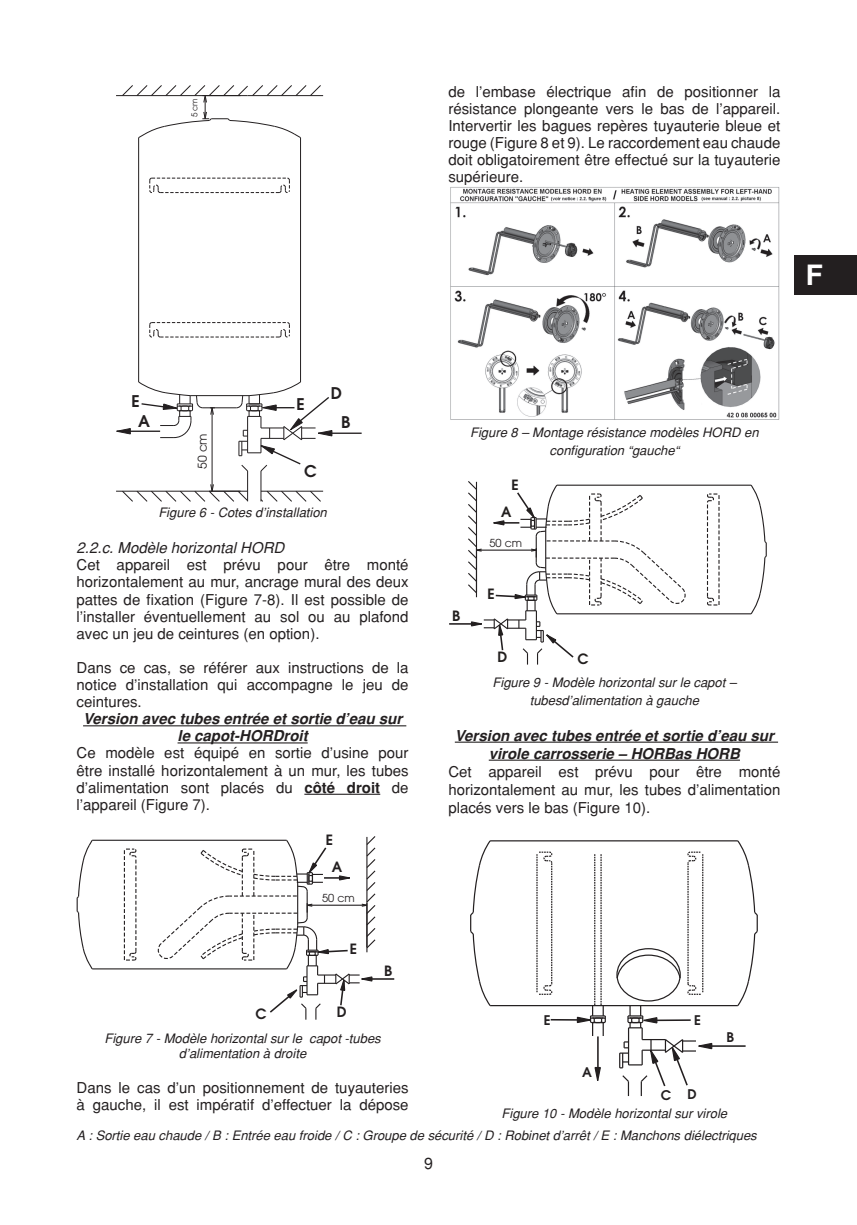
<style>
.page{position:relative;width:857px;height:1225px;background:#fff}
.page>*{position:absolute;margin:0;border:0;box-sizing:border-box;transform-origin:0 0}
.t1{font:700 28px "Helvetica";color:#fff}
.t2{font:600 16px/30px "Avant Garde";color:#231f20}
.t3{font:16px "Helvetica";color:#231f20}
.t4{font:15px/17.2px "Helvetica";color:#231f20;text-align:justify}
.t5{font:italic 700 15px/17.2px "Helvetica";color:#231f20;text-align:center}
.t6{font:italic 15px "Helvetica";color:#231f20}
.t7{font:600 14.2px "Avant Garde";color:#231f20}
.t8{font:600 14.2px "Avant Garde";color:#221f1e}
.t9{font:600 13.2px "Avant Garde";color:#231f20}
.t10{font:italic 13px/18px "Helvetica";color:#231f20;text-align:center}
.t11{font:12px "Avant Garde";color:#231f20}
.t12{font:11px "Avant Garde";color:#231f20}
.t13{font:8px "Avant Garde";color:#231f20}
.s1{font-weight:700}
</style>
<div class="page">
<div style="left:794px;top:255px;width:62px;height:40px;background:#231f20"></div>
<hr style="left:83px;top:725px;width:323px;height:1px;background:#231f20">
<hr style="left:177px;top:742px;width:130px;height:1px;background:#231f20">
<hr style="left:304px;top:793px;width:76px;height:2px;background:#231f20">
<hr style="left:247px;top:95px;width:76px;height:1px;background:#231f20">
<hr style="left:116px;top:95px;width:131px;height:1px;background:#231f20">
<hr style="left:261px;top:491px;width:62px;height:1px;background:#231f20">
<hr style="left:116px;top:491px;width:131px;height:1px;background:#231f20">
<hr style="left:138px;top:138px;width:1px;height:244px;background:#231f20">
<hr style="left:300px;top:138px;width:1px;height:244px;background:#231f20">
<hr style="left:203px;top:407px;width:33px;height:1px;background:#231f20">
<svg style="left:149px;top:322px;width:141px;height:16px"></svg>
<svg style="left:149px;top:177px;width:141px;height:17px"></svg>
<svg style="left:261px;top:490px;width:61px;height:11px"></svg>
<hr style="left:190px;top:395px;width:59px;height:1px;background:#231f20">
<hr style="left:247px;top:471px;width:1px;height:30px;background:#231f20">
<hr style="left:260px;top:471px;width:1px;height:30px;background:#231f20">
<svg style="left:121px;top:483px;width:128px;height:19px"></svg>
<hr style="left:211px;top:408px;width:1px;height:83px;background:#231f20">
<hr style="left:209px;top:491px;width:31px;height:1px;background:#231f20">
<svg style="left:121px;top:85px;width:200px;height:54px"></svg>
<hr style="left:117px;top:430px;width:43px;height:2px;background:#231f20">
<svg style="left:116px;top:428px;width:15px;height:7px"></svg>
<hr style="left:318px;top:432px;width:43px;height:2px;background:#231f20">
<svg style="left:235px;top:381px;width:98px;height:91px"></svg>
<svg style="left:137px;top:381px;width:78px;height:57px"></svg>
<hr style="left:92px;top:839px;width:194px;height:2px;background:#231f20">
<svg style="left:124px;top:848px;width:13px;height:113px"></svg>
<svg style="left:77px;top:839px;width:17px;height:131px"></svg>
<hr style="left:92px;top:968px;width:194px;height:1px;background:#231f20">
<hr style="left:361px;top:978px;width:33px;height:1px;background:#231f20">
<svg style="left:157px;top:836px;width:219px;height:183px"></svg>
<hr style="left:454px;top:741px;width:323px;height:1px;background:#231f20">
<hr style="left:488px;top:759px;width:251px;height:1px;background:#231f20">
<img style="left:450px;top:187px;width:329px;height:233px">
<hr style="left:556px;top:484px;width:194px;height:2px;background:#231f20">
<svg style="left:706px;top:493px;width:13px;height:113px"></svg>
<svg style="left:749px;top:484px;width:17px;height:131px"></svg>
<hr style="left:556px;top:613px;width:194px;height:1px;background:#231f20">
<hr style="left:449px;top:623px;width:32px;height:1px;background:#231f20">
<hr style="left:550px;top:1019px;width:40px;height:1px;background:#231f20">
<svg style="left:470px;top:840px;width:21px;height:167px"></svg>
<svg style="left:536px;top:851px;width:17px;height:144px"></svg>
<hr style="left:490px;top:840px;width:247px;height:1px;background:#231f20">
<hr style="left:490px;top:1005px;width:247px;height:1px;background:#231f20">
<svg style="left:735px;top:840px;width:22px;height:167px"></svg>
<svg style="left:616px;top:851px;width:87px;height:144px"></svg>
<svg style="left:575px;top:854px;width:31px;height:182px"></svg>
<hr style="left:703px;top:1045px;width:42px;height:1px;background:#231f20">
<svg style="left:618px;top:1006px;width:94px;height:90px"></svg>
<hr style="left:596px;top:1036px;width:2px;height:32px;background:#231f20">
<svg style="left:594px;top:1066px;width:7px;height:15px"></svg>
<svg style="left:466px;top:481px;width:219px;height:183px"></svg>
<p class="t13" style="left:190px;top:117px;width:21px;rotate:-90deg">5 cm</p>
<p class="t4" style="left:448px;top:83px;width:333px">de l’embase électrique afin de positionner la résistance plongeante vers le bas de l’appareil.<br>Intervertir les bagues repères tuyauterie bleue et rouge (Figure 8 et 9). Le raccordement eau chaude doit obligatoirement être effectué sur la tuyauterie supérieure.</p>
<h1 class="t1" style="left:805px;top:259px;width:19px">F</h1>
<p class="t2" style="left:131px;top:386px;width:10px">E</p>
<p class="t2" style="left:296px;top:388px;width:10px">E</p>
<p class="t2" style="left:138px;top:406px;width:13px">A</p>
<p class="t11" style="left:195px;top:469px;width:37px;rotate:-90deg">50 cm</p>
<p class="t2" style="left:304px;top:455px;width:14px">C</p>
<p class="t2" style="left:341px;top:377px;width:11px;text-indent:-10px">D<br>B</p>
<p class="t10" style="left:158px;top:503px;width:170px">Figure 6 - Cotes d’installation</p>
<p class="t6" style="left:77px;top:539px;width:209px">2.2.c. Modèle horizontal HORD</p>
<p class="t4" style="left:77px;top:556px;width:333px">Cet appareil est prévu pour être monté horizontalement au mur, ancrage mural des deux pattes de fixation (Figure 7-8). Il est possible de l’installer éventuellement au sol ou au plafond avec un jeu de ceintures (en option).</p>
<p class="t4" style="left:77px;top:659px;width:333px">Dans ce cas, se référer aux instructions de la notice d’installation qui accompagne le jeu de ceintures.</p>
<p class="t5" style="left:83px;top:710px;width:320px">Version avec tubes entrée et sortie d’eau sur le capot-HORDroit</p>
<p class="t4" style="left:77px;top:744px;width:333px">Ce modèle est équipé en sortie d’usine pour être installé horizontalement à un mur, les tubes d’alimentation sont placés du <span class="s1">côté droit</span> de l’appareil (Figure 7).</p>
<p class="t7" style="left:325px;top:831px;width:9px">E</p>
<p class="t7" style="left:331px;top:858px;width:12px">A</p>
<p class="t12" style="left:322px;top:891px;width:34px">50 cm</p>
<p class="t7" style="left:255px;top:1005px;width:13px">C</p>
<p class="t7" style="left:349px;top:940px;width:9px">E</p>
<p class="t7" style="left:336px;top:1002px;width:11px">D</p>
<p class="t7" style="left:384px;top:961px;width:10px">B</p>
<p class="t10" style="left:470px;top:423px;width:290px">Figure 8 – Montage résistance modèles HORD en configuration “gauche“</p>
<p class="t8" style="left:511px;top:476px;width:9px">E</p>
<p class="t12" style="left:489px;top:536px;width:34px">50 cm</p>
<p class="t8" style="left:452px;top:606px;width:10px">B</p>
<p class="t8" style="left:487px;top:585px;width:9px">E</p>
<p class="t8" style="left:497px;top:647px;width:11px">D</p>
<p class="t8" style="left:577px;top:650px;width:13px">C</p>
<p class="t10" style="left:492px;top:674px;width:245px">Figure 9 - Modèle horizontal sur le capot – tubesd’alimentation à gauche</p>
<p class="t5" style="left:454px;top:726px;width:320px;line-height:18px">Version avec tubes entrée et sortie d’eau sur virole carrosserie – HORBas HORB</p>
<p class="t4" style="left:448px;top:762px;width:333px;line-height:18px">Cet appareil est prévu pour être monté horizontalement au mur, les tubes d’alimentation placés vers le bas (Figure 10).</p>
<p class="t9" style="left:543px;top:1011px;width:8px">E</p>
<p class="t9" style="left:693px;top:1011px;width:8px">E</p>
<p class="t9" style="left:726px;top:1029px;width:9px">B</p>
<p class="t10" style="left:104px;top:1030px;width:278px;line-height:15.6px">Figure 7 - Modèle horizontal sur le capot -tubes d’alimentation à droite</p>
<p class="t4" style="left:77px;top:1079px;width:333px">Dans le cas d’un positionnement de tuyauteries à gauche, il est impératif d’effectuer la dépose</p>
<p class="t9" style="left:581px;top:1063px;width:11px">A</p>
<p class="t9" style="left:660px;top:1085px;width:37px">C D</p>
<p class="t10" style="left:77px;top:1102px;width:681px;line-height:21.8px;text-align:left;text-indent:424px">Figure 10 - Modèle horizontal sur virole<br>A : Sortie eau chaude / B : Entrée eau froide / C : Groupe de sécurité / D : Robinet d’arrêt / E : Manchons diélectriques</p>
<p class="t3" style="left:424px;top:1154px;width:10px">9</p>
</div>
